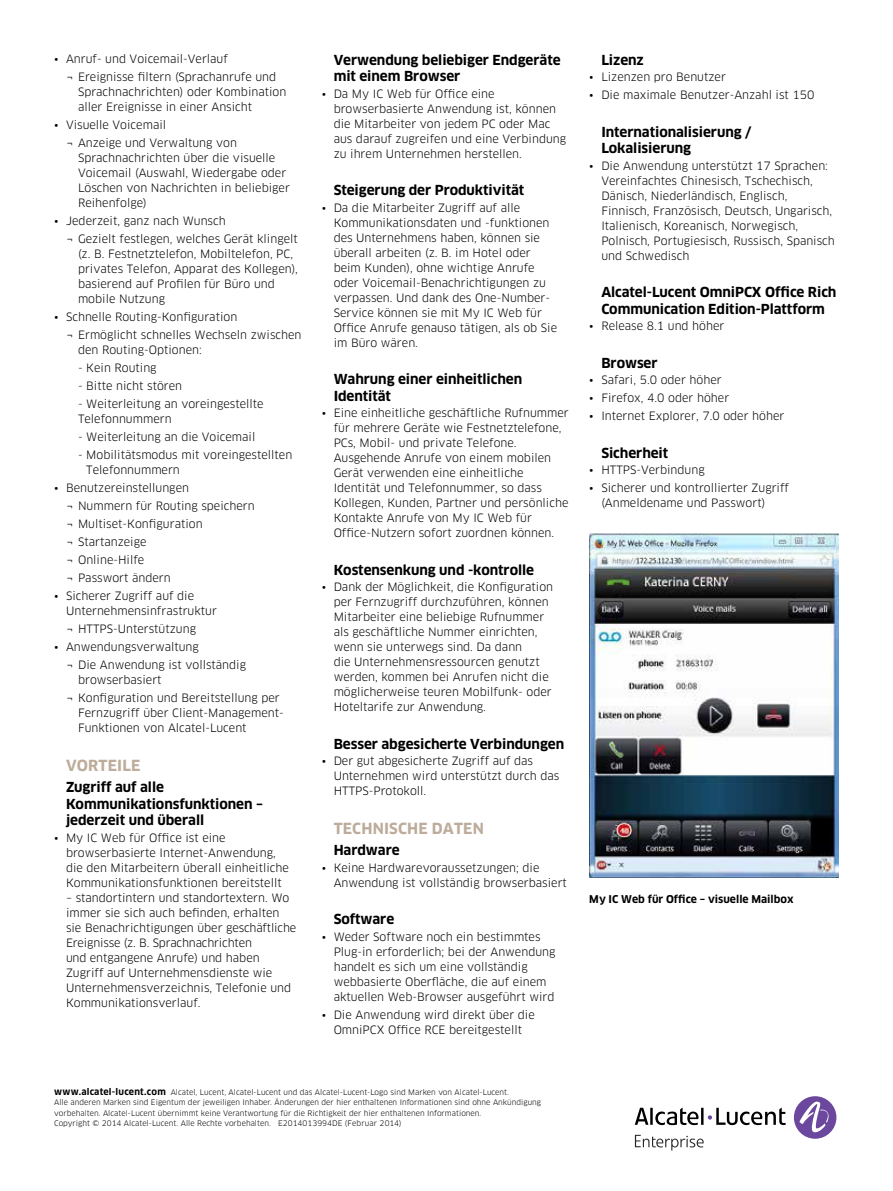
<style>
.page{position:relative;width:893px;height:1191px;background:#fff}
.page>*{position:absolute;margin:0;border:0;box-sizing:border-box;transform-origin:0 0}
.t1{font:700 15px "Clan OT";letter-spacing:.01em;color:#bdac9a}
.t2{font:700 13.5px/16.5px "Clan OT";letter-spacing:-.005em;color:#000}
.t3{font:11.25px/15px "Clan OT";color:#000}
.t4{font:700 10.5px "Clan OT";color:#000}
.t5{font:7.5px/10.5px "Clan OT";letter-spacing:.005em;color:#000}
.s1{font-weight:700;font-size:9px}
</style>
<div class="page">
<svg style="left:635px;top:1134px;width:69px;height:16px"></svg>
<div style="left:794px;top:1096px;width:42px;height:42px;background:#6b489d;border-radius:50%"></div>
<svg style="left:799px;top:1101px;width:32px;height:32px"></svg>
<svg style="left:635px;top:1107px;width:151px;height:18px"></svg>
<img style="left:589px;top:533px;width:250px;height:344px">
<p class="t3" style="left:66px;top:50px;width:212px;line-height:18px;text-indent:-12px">• Anruf- und Voicemail-Verlauf<br>¬ Ereignisse filtern (Sprachanrufe und</p>
<p class="t3" style="left:78px;top:84px;width:210px">Sprachnachrichten) oder Kombination aller Ereignisse in einer Ansicht</p>
<p class="t3" style="left:66px;top:116px;width:172px;line-height:18px;text-indent:-12px">• Visuelle Voicemail<br>¬ Anzeige und Verwaltung von</p>
<p class="t3" style="left:78px;top:150px;width:213px">Sprachnachrichten über die visuelle<br>Voicemail (Auswahl, Wiedergabe oder<br>Löschen von Nachrichten in beliebiger<br>Reihenfolge)</p>
<p class="t3" style="left:66px;top:212px;width:233px;line-height:18px;text-indent:-12px">• Jederzeit, ganz nach Wunsch<br>¬ Gezielt festlegen, welches Gerät klingelt</p>
<p class="t3" style="left:78px;top:246px;width:221px">(z. B. Festnetztelefon, Mobiltelefon, PC, privates Telefon, Apparat des Kollegen), basierend auf Profilen für Büro und mobile Nutzung</p>
<p class="t3" style="left:66px;top:308px;width:237px;line-height:18px;text-indent:-12px">• Schnelle Routing-Konfiguration<br>¬ Ermöglicht schnelles Wechseln zwischen</p>
<p class="t3" style="left:78px;top:342px;width:125px">den Routing-Optionen:</p>
<p class="t3" style="left:66px;top:360px;width:92px">- Kein Routing</p>
<p class="t3" style="left:66px;top:378px;width:118px">- Bitte nicht stören</p>
<p class="t3" style="left:78px;top:396px;width:187px;text-indent:-12px">- Weiterleitung an voreingestellte<br>Telefonnummern</p>
<p class="t3" style="left:78px;top:429px;width:179px">- Weiterleitung an die Voicemail</p>
<p class="t3" style="left:86px;top:447px;width:208px;text-indent:-20px">- Mobilitätsmodus mit voreingestellten<br>Telefonnummern</p>
<p class="t3" style="left:66px;top:479px;width:190px;line-height:18px;text-indent:-12px">• Benutzereinstellungen<br>¬ Nummern für Routing speichern ¬ Multiset- Konfiguration<br>¬ Startanzeige<br>¬ Online-Hilfe<br>¬ Passwort ändern</p>
<p class="t3" style="left:66px;top:588px;width:152px;text-indent:-12px">• Sicherer Zugriff auf die<br>Unternehmensinfrastruktur</p>
<p class="t3" style="left:66px;top:621px;width:131px">¬ HTTPS- Unterstützung</p>
<p class="t3" style="left:66px;top:638px;width:181px;line-height:18px;text-indent:-12px">• Anwendungsverwaltung<br>¬ Die Anwendung ist vollständig</p>
<p class="t3" style="left:66px;top:671px;width:215px;line-height:18px;text-indent:12px">browserbasiert<br>¬ Konfiguration und Bereitstellung per</p>
<p class="t3" style="left:78px;top:705px;width:205px">Fernzugriff über Client- Management-<br>Funktionen von Alcatel- Lucent</p>
<h1 class="t1" style="left:66px;top:757px;width:33px">VORTE</h1>
<h1 class="t1" style="left:117px;top:757px;width:15px">ILE</h1>
<p class="t2" style="left:66px;top:779px;width:198px">Zugriff auf alle<br>Kommunikationsfunktionen – jederzeit und überall</p>
<p class="t3" style="left:66px;top:830px;width:224px;text-indent:-12px">• My IC Web für Office ist eine browserbasierte Internet-Anwendung, die den Mitarbeitern überall einheitliche Kommunikationsfunktionen bereitstellt</p>
<p class="t3" style="left:66px;top:890px;width:232px">– standortintern und standortextern. Wo immer sie sich auch befinden, erhalten sie Benachrichtigungen über geschäftliche Ereignisse (z. B. Sprachnachrichten<br>und entgangene Anrufe) und haben Zugriff auf Unternehmensdienste wie Unternehmensverzeichnis, Telefonie und Kommunikationsverlauf.</p>
<p class="t2" style="left:334px;top:52px;width:228px">Verwendung beliebiger Endgeräte mit einem Browser</p>
<p class="t3" style="left:334px;top:86px;width:234px;text-indent:-12px">• Da My IC Web für Office eine browserbasierte Anwendung ist, können die Mitarbeiter von jedem PC oder Mac aus darauf zugreifen und eine Verbindung zu ihrem Unternehmen herstellen.</p>
<p class="t2" style="left:334px;top:182px;width:192px">Steigerung der Produktivität</p>
<p class="t3" style="left:334px;top:200px;width:225px;text-indent:-12px">• Da die Mitarbeiter Zugriff auf alle Kommunikationsdaten und -funktionen des Unternehmens haben, können sie überall arbeiten (z. B. im Hotel oder beim Kunden), ohne wichtige Anrufe oder Voicemail-Benachrichtigungen zu verpassen. Und dank des One- Number-Service können sie mit My IC Web für Office Anrufe genauso tätigen, als ob Sie im Büro wären.</p>
<p class="t2" style="left:334px;top:371px;width:190px">Wahrung einer einheitlichen<br>Identität</p>
<p class="t3" style="left:334px;top:405px;width:237px;text-indent:-12px">• Eine einheitliche geschäftliche Rufnummer für mehrere Geräte wie Festnetztelefone, PCs, Mobil- und private Telefone.<br>Ausgehende Anrufe von einem mobilen Gerät verwenden eine einheitliche Identität und Telefonnummer, so dass Kollegen, Kunden, Partner und persönliche Kontakte Anrufe von My IC Web für Office- Nutzern sofort zuordnen können.</p>
<p class="t2" style="left:334px;top:562px;width:202px">Kostensenkung und -kontrolle</p>
<p class="t3" style="left:334px;top:579px;width:221px;text-indent:-12px">• Dank der Möglichkeit, die Konfiguration per Fernzugriff durchzuführen, können Mitarbeiter eine beliebige Rufnummer als geschäftliche Nummer einrichten, wenn sie unterwegs sind. Da dann<br>die Unternehmensressourcen genutzt werden, kommen bei Anrufen nicht die möglicherweise teuren Mobilfunk- oder Hoteltarife zur Anwendung.</p>
<p class="t2" style="left:334px;top:736px;width:232px">Besser abgesicherte Verbindungen</p>
<p class="t3" style="left:334px;top:753px;width:227px;text-indent:-12px">• Der gut abgesicherte Zugriff auf das<br>Unternehmen wird unterstützt durch das<br>HTTPS- Protokoll.</p>
<h1 class="t1" style="left:334px;top:820px;width:131px">TECHNISCHE DATEN</h1>
<p class="t2" style="left:334px;top:842px;width:68px">Hardware</p>
<p class="t3" style="left:334px;top:860px;width:235px;text-indent:-12px">• Keine Hardwarevoraussetzungen; die<br>Anwendung ist vollständig browserbasiert</p>
<p class="t2" style="left:334px;top:911px;width:62px">Software</p>
<p class="t3" style="left:334px;top:929px;width:223px;text-indent:-12px">• Weder Software noch ein bestimmtes Plug-in erforderlich; bei der Anwendung handelt es sich um eine vollständig webbasierte Oberfläche, die auf einem aktuellen Web- Browser ausgeführt wird</p>
<p class="t3" style="left:322px;top:1007px;width:215px;text-align:center">• Die Anwendung wird direkt über die<br>OmniPCX Office RCE bereitgestellt</p>
<p class="t5" style="left:54px;top:1086px;width:489px"><span class="s1">www.alcatel-lucent.com</span> Alcatel, Lucent, Alcatel- Lucent und das Alcatel- Lucent- Logo sind Marken von Alcatel‑Lucent.<br>Alle anderen Marken sind Eigentum der jeweiligen Inhaber. Änderungen der hier enthaltenen Informationen sind ohne Ankündigung vorbehalten. Alcatel-Lucent übernimmt keine Verantwortung für die Richtigkeit der hier enthaltenen Informationen.<br>Copyright © 2014 Alcatel‑ Lucent. Alle Rechte vorbehalten. E2014013994DE (Februar 2014)</p>
<p class="t2" style="left:601px;top:52px;width:44px">Lizenz</p>
<p class="t3" style="left:589px;top:69px;width:138px">• Lizenzen pro Benutzer</p>
<p class="t3" style="left:589px;top:87px;width:227px">• Die maximale Benutzer-Anzahl ist 150</p>
<p class="t2" style="left:601px;top:124px;width:152px">Internationalisierung /<br>Lokalisierung</p>
<p class="t3" style="left:601px;top:158px;width:235px;text-indent:-12px">• Die Anwendung unterstützt 17 Sprachen:<br>Vereinfachtes Chinesisch, Tschechisch, Dänisch, Niederländisch, Englisch, Finnisch, Französisch, Deutsch, Ungarisch, Italienisch, Koreanisch, Norwegisch, Polnisch, Portugiesisch, Russisch, Spanisch und Schwedisch</p>
<p class="t2" style="left:601px;top:284px;width:237px">Alcatel-Lucent OmniPCX Office Rich<br>Communication Edition-Plattform</p>
<p class="t3" style="left:589px;top:318px;width:137px">• Release 8.1 und höher</p>
<p class="t2" style="left:601px;top:355px;width:58px">Browser</p>
<p class="t3" style="left:589px;top:372px;width:134px">• Safari, 5.0 oder höher</p>
<p class="t3" style="left:589px;top:390px;width:141px">• Firefox, 4.0 oder höher</p>
<p class="t3" style="left:589px;top:408px;width:197px">• Internet Explorer, 7.0 oder höher</p>
<p class="t2" style="left:601px;top:445px;width:69px">Sicherheit</p>
<p class="t3" style="left:589px;top:462px;width:117px">• HTTPS-Verbindung</p>
<p class="t3" style="left:601px;top:480px;width:189px;text-indent:-12px">• Sicherer und kontrollierter Zugriff (Anmeldename und Passwort)</p>
<p class="t4" style="left:589px;top:892px;width:206px">My IC Web für Office – visuelle Mailbox</p>
</div>
